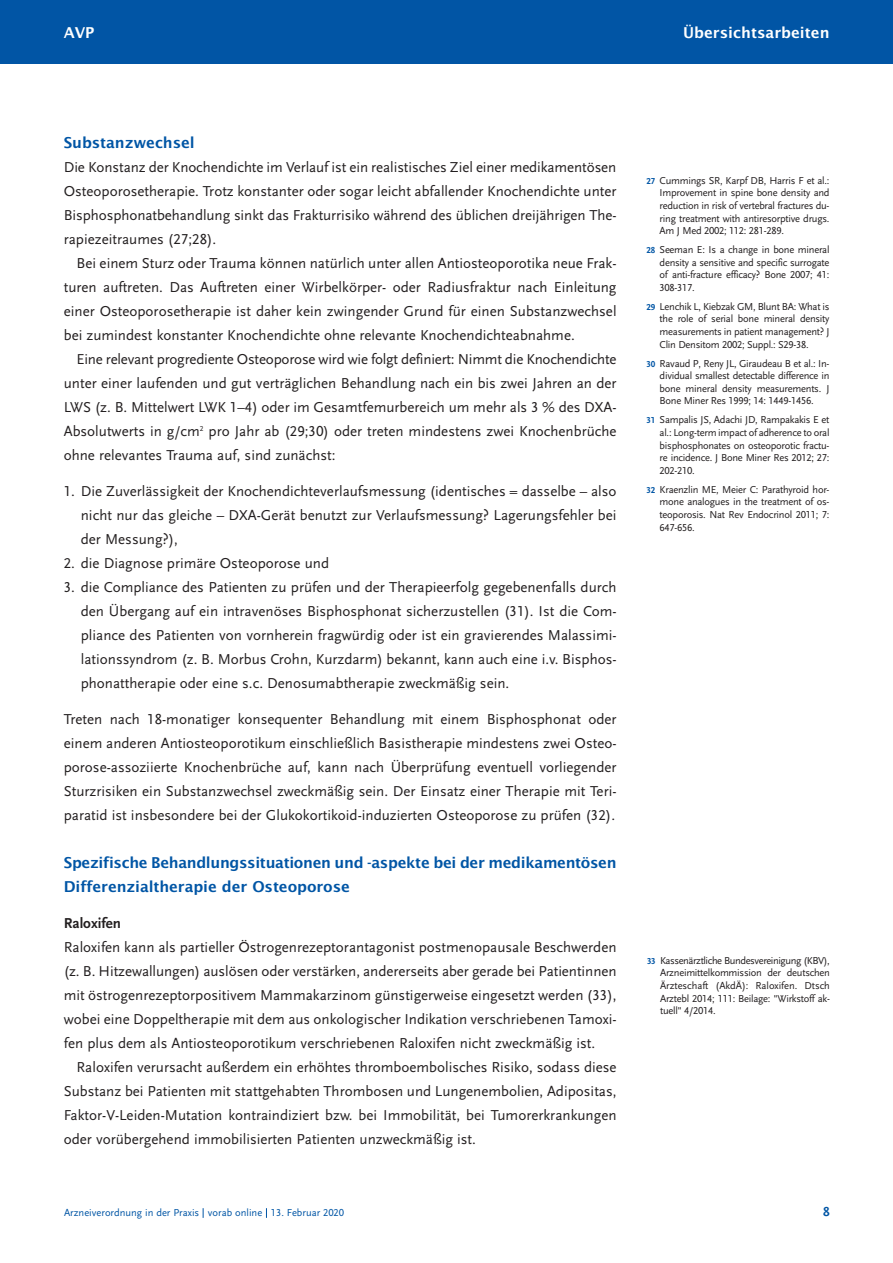
<style>
.page{position:relative;width:893px;height:1263px;background:#fff}
.page>*{position:absolute;margin:0;border:0;box-sizing:border-box;transform-origin:0 0}
.t1{font:15px/24px "Scala Sans LF";color:#231f20;text-align:justify}
.t2{font:600 15px/24px "Lucida Sans";letter-spacing:-.02em;color:#0155a5}
.t3{font:600 15px "Lucida Sans";color:#fff}
.t4{font:700 15px "Scala Sans LF";color:#231f20}
.t5{font:700 13.5px "Scala Sans LF";color:#0155a5}
.t6{font:10.5px/12.6px "Scala Sans LF";letter-spacing:-.025em;color:#231f20;text-align:justify}
.t7{font:10.5px "Scala Sans LF";color:#0155a5}
.s1{font-weight:700;font-size:9px;color:#0155a5}
</style>
<div class="page">
<div style="left:0;top:0;width:892px;height:64px;background:#0155a5"></div>
<p class="t3" style="left:64px;top:27px;width:32px">AVP</p>
<p class="t3" style="left:683px;top:27px;width:148px">Übersichtsarbeiten</p>
<p class="t2" style="left:64px;top:132px;width:132px">Substanzwechsel</p>
<p class="t1" style="left:64px;top:156px;width:554px">Die Konstanz der Knochendichte im Verlauf ist ein realistisches Ziel einer medikamentösen Osteoporosetherapie. Trotz konstanter oder sogar leicht abfallender Knochendichte unter Bisphosphonatbehandlung sinkt das Frakturrisiko während des üblichen dreijährigen The - ra pie zeitraumes (27;28).</p>
<p class="t1" style="left:64px;top:252px;width:554px;text-indent:13px">Bei einem Sturz oder Trauma können natürlich unter allen Antiosteoporotika neue Frak&shy;turen auftreten. Das Auftreten einer Wirbelkörper- oder Radiusfraktur nach Einleitung einer Osteoporosetherapie ist daher kein zwingender Grund für einen Substanzwechsel bei zumindest konstanter Knochendichte ohne relevante Knochendichteabnahme.</p>
<p class="t1" style="left:64px;top:348px;width:554px;text-indent:13px">Eine relevant progrediente Osteoporose wird wie folgt definiert: Nimmt die Knochendichte unter einer laufenden und gut verträglichen Behandlung nach ein bis zwei Jahren an der LWS (z. B. Mittelwert LWK 1–4) oder im Gesamtfemurbereich um mehr als 3 % des DXA-Absolutwerts in g/cm<sup>2</sup> pro Jahr ab (29;30) oder treten mindestens zwei Knochenbrüche ohne relevantes Trauma auf, sind zunächst:</p>
<p class="t1" style="left:81px;top:480px;width:537px;text-indent:-17px">1. Die Zuverlässigkeit der Knochendichteverlaufsmessung (identisches = dasselbe – also nicht nur das gleiche – DXA-Gerät benutzt zur Verlaufsmessung? Lagerungsfehler bei der Messung?),</p>
<p class="t1" style="left:64px;top:552px;width:267px">2. die Diagnose primäre Osteoporose und</p>
<p class="t1" style="left:81px;top:576px;width:537px;text-indent:-17px">3. die Compliance des Patienten zu prüfen und der Therapieerfolg gegebenenfalls durch den Übergang auf ein intravenöses Bisphosphonat sicherzustellen (31). Ist die Com&shy;pliance des Patienten von vornherein fragwürdig oder ist ein gravierendes Malassimi&shy;lationssyndrom (z. B. Morbus Crohn, Kurzdarm) bekannt, kann auch eine i.v. Bisphos - phonattherapie oder eine s.c. Denosumabtherapie zweckmäßig sein.</p>
<p class="t1" style="left:64px;top:708px;width:554px">Treten nach 18-monatiger konsequenter Behandlung mit einem Bisphosphonat oder einem anderen Antiosteoporotikum einschließlich Basistherapie mindestens zwei Osteo&shy;porose-assoziierte Knochenbrüche auf, kann nach Überprüfung eventuell vorliegender Sturzrisiken ein Substanzwechsel zweckmäßig sein. Der Einsatz einer Therapie mit Teri&shy;paratid ist insbesondere bei der Glukokortikoid-induzierten Osteoporose zu prüfen (32).</p>
<p class="t2" style="left:64px;top:852px;width:554px">Spezifische Behandlungssituationen und -aspekte bei der medikamentösen<br>Differenzialtherapie der Osteoporose</p>
<p class="t4" style="left:64px;top:917px;width:59px">Raloxifen</p>
<p class="t1" style="left:64px;top:936px;width:554px">Raloxifen kann als partieller Östrogenrezeptorantagonist postmenopausale Beschwerden (z. B. Hitzewallungen) auslösen oder verstärken, andererseits aber gerade bei Patientinnen mit östrogenrezeptorpositivem Mammakarzinom günstigerweise eingesetzt werden (33), wobei eine Doppeltherapie mit dem aus onkologischer Indikation verschriebenen Tamoxi - fen plus dem als Antiosteoporotikum verschriebenen Raloxifen nicht zweckmäßig ist.</p>
<p class="t1" style="left:64px;top:1056px;width:554px;text-indent:13px">Raloxifen verursacht außerdem ein erhöhtes thromboembolisches Risiko, sodass diese Substanz bei Patienten mit stattgehabten Thrombosen und Lungenembolien, Adipositas, Faktor-V-Leiden-Mutation kontraindiziert bzw. bei Immobilität, bei Tumorerkrankungen oder vorübergehend immobilisierten Patienten unzweckmäßig ist.</p>
<p class="t6" style="left:660px;top:175px;width:171px;text-indent:-13px"><span class="s1">27</span> Cummings SR, Karpf DB, Harris F et al.:<br>Improvement in spine bone density and reduction in risk of vertebral fractures du&shy;ring treatment with antiresorptive drugs.<br>Am J Med 2002; 112: 281-289.</p>
<p class="t6" style="left:660px;top:244px;width:171px;text-indent:-13px"><span class="s1">28</span> Seeman E: Is a change in bone mineral density a sensitive and specific surrogate of anti-fracture efficacy? Bone 2007; 41:<br>308-317.</p>
<p class="t6" style="left:660px;top:301px;width:171px;text-indent:-13px"><span class="s1">29</span> Lenchik L, Kiebzak GM, Blunt BA: What is the role of serial bone mineral density measurements in patient management? J Clin Densitom 2002; Suppl.: S29-38.</p>
<p class="t6" style="left:660px;top:358px;width:171px;text-indent:-13px"><span class="s1">30</span> Ravaud P, Reny JL, Giraudeau B et al.: In&shy;dividual smallest detectable difference in bone mineral density measurements. J Bone Miner Res 1999; 14: 1449-1456.</p>
<p class="t6" style="left:660px;top:415px;width:171px;text-indent:-13px"><span class="s1">31</span> Sampalis JS, Adachi JD, Rampakakis E et al.: Long-term impact of adherence to oral bisphosphonates on osteoporotic fractu&shy;re incidence. J Bone Miner Res 2012; 27:<br>202-210.</p>
<p class="t6" style="left:660px;top:484px;width:171px;text-indent:-13px"><span class="s1">32</span> Kraenzlin ME, Meier C: Parathyroid hor&shy;mone analogues in the treatment of os&shy;teoporosis. Nat Rev Endocrinol 2011; 7:<br>647-656.</p>
<p class="t6" style="left:660px;top:955px;width:171px;text-indent:-13px"><span class="s1">33</span> Kassenärztliche Bundesvereinigung (KBV), Arzneimittelkommission der deutschen Ärzteschaft (AkdÄ): Raloxifen. Dtsch Arztebl 2014; 111: Beilage: "Wirkstoff ak&shy;tuell" 4/2014.</p>
<p class="t7" style="left:64px;top:1208px;width:282px">Arzneiverordnung in der Praxis vorab online 13. Februar 2020</p>
<p class="t5" style="left:823px;top:1206px;width:8px">8</p>
</div>
